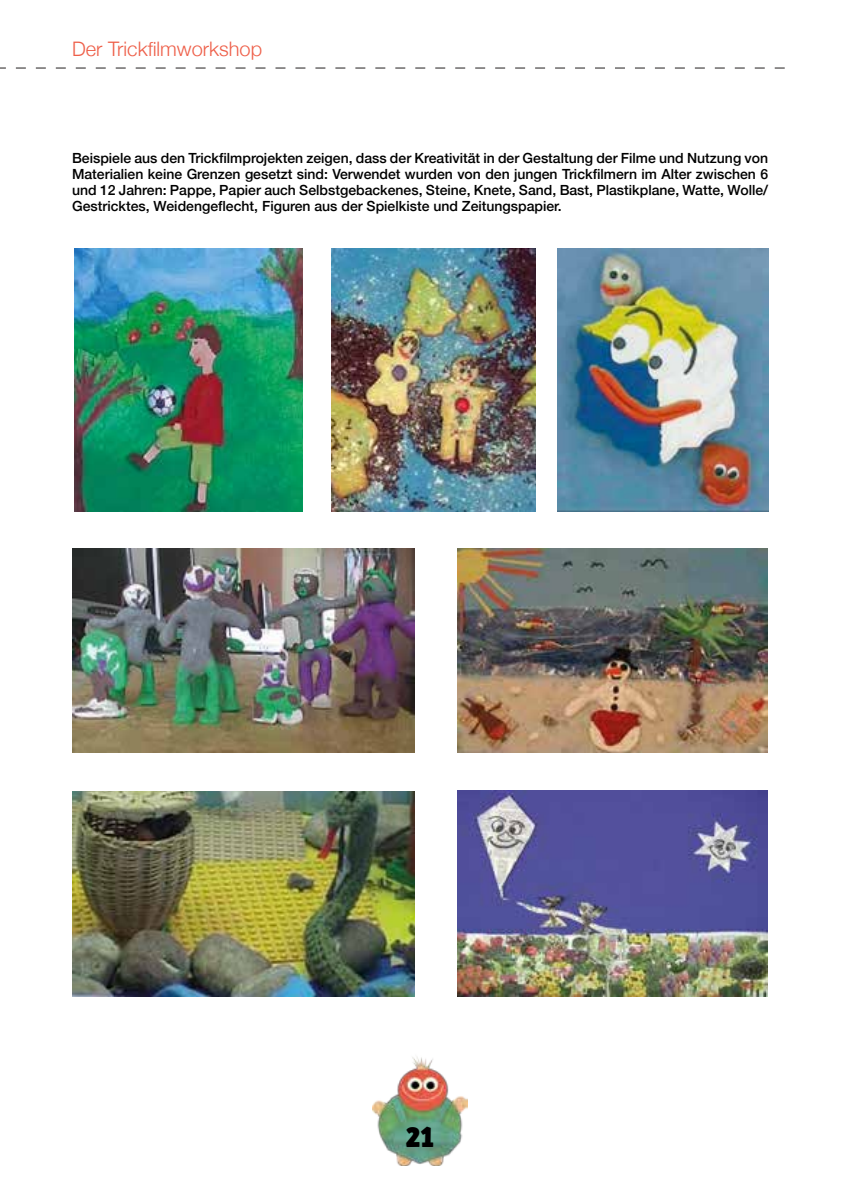
<style>
.page{position:relative;width:851px;height:1202px;background:#fff}
.page>*{position:absolute;margin:0;border:0;box-sizing:border-box;transform-origin:0 0}
.t1{font:28px "HVD Comic Serif Pro";color:#000}
.t2{font:300 20px "Helvetica Neue";color:#ee5f49}
.t3{font:500 14px/16px "Helvetica Neue";color:#000;text-align:justify}
</style>
<div class="page">
<img style="left:372px;top:1057px;width:95px;height:109px">
<svg style="left:0;top:68px;width:784px;height:1px"></svg>
<img style="left:72px;top:792px;width:342px;height:204px">
<img style="left:457px;top:791px;width:310px;height:205px">
<img style="left:74px;top:248px;width:228px;height:263px">
<img style="left:557px;top:248px;width:211px;height:263px">
<img style="left:331px;top:248px;width:204px;height:263px">
<img style="left:72px;top:548px;width:342px;height:204px">
<img style="left:457px;top:548px;width:309px;height:204px">
<h2 class="t2" style="left:72px;top:33px;width:192px">Der Trickfilmworkshop</h2>
<p class="t3" style="left:72px;top:148px;width:697px">Beispiele aus den Trickfilmprojekten zeigen, dass der Kreativität in der Gestaltung der Filme und Nutzung von Materialien keine Grenzen gesetzt sind: Verwendet wurden von den jungen Trickfilmern im Alter zwischen 6 und 12 Jahren: Pappe, Papier auch Selbstgebackenes, Steine, Knete, Sand, Bast, Plastikplane, Watte, Wolle/ Gestricktes, Weidengeflecht, Figuren aus der Spielkiste und Zeitungspapier.</p>
<h1 class="t1" style="left:405px;top:1118px;width:30px">21</h1>
</div>
